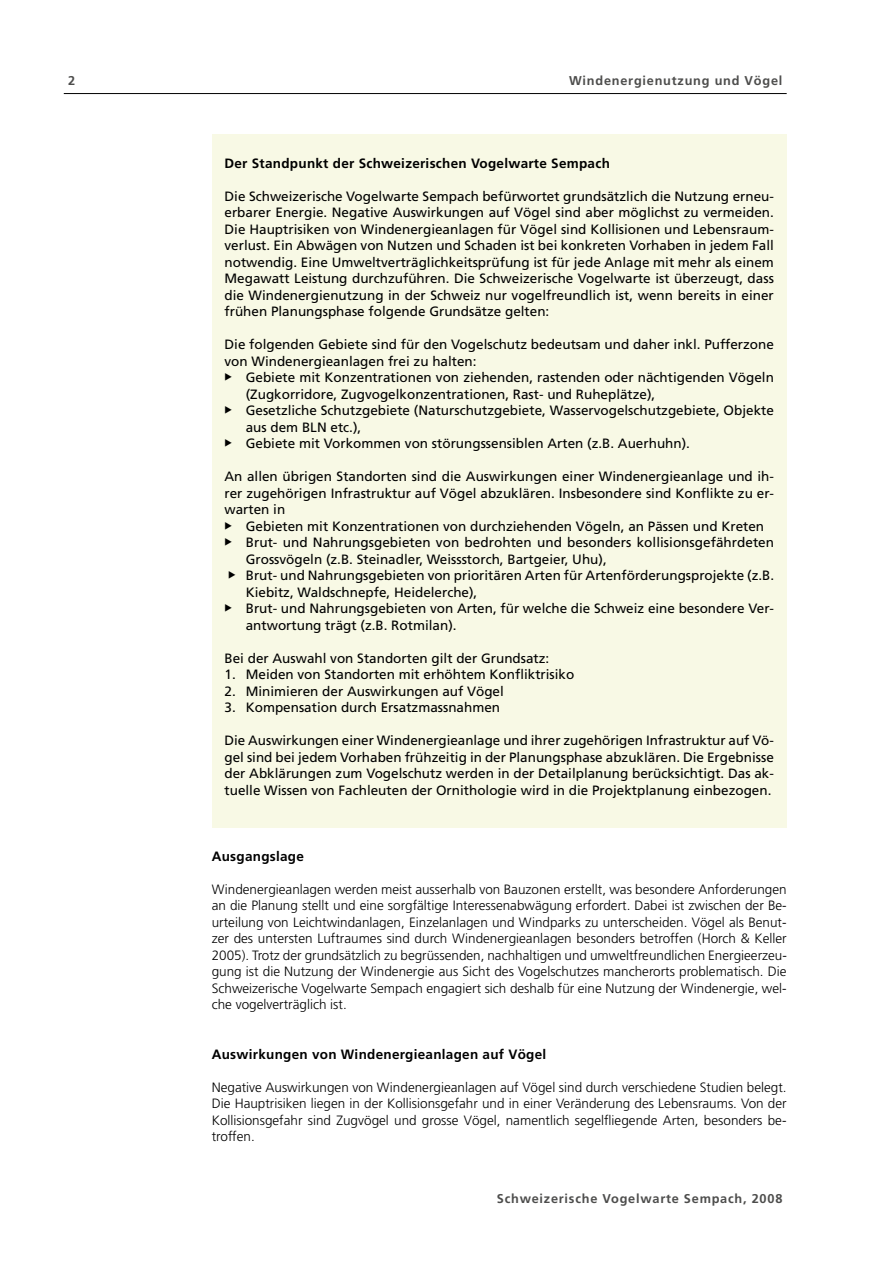
<style>
.page{position:relative;width:893px;height:1263px;background:#fff}
.page>*{position:absolute;margin:0;border:0;box-sizing:border-box;transform-origin:0 0}
.t1{font:13.5px/16.5px "Frutiger";color:#000}
.t2{font:300 13.5px/16.5px "Frutiger";color:#000;text-align:justify}
.t3{font:700 13.5px "Frutiger";letter-spacing:.02em;color:#000}
.t4{font:700 12.75px "Frutiger";letter-spacing:.06em;color:#4d4d4c}
</style>
<div class="page">
<div style="left:212px;top:135px;width:575px;height:693px;background:#f8f9e5"></div>
<hr style="left:64px;top:93px;width:723px;height:1px;background:#000">
<p class="t4" style="left:68px;top:73px;width:9px">2</p>
<p class="t4" style="left:569px;top:73px;width:215px">Windenergienutzung und Vögel</p>
<p class="t3" style="left:225px;top:155px;width:387px">Der Standpunkt der Schweizerischen Vogelwarte Sempach</p>
<p class="t1" style="left:225px;top:187px;width:551px;text-align:justify">Die Schweizerische Vogelwarte Sempach befürwortet grundsätzlich die Nutzung erneu&shy;erbarer Energie. Negative Auswirkungen auf Vögel sind aber möglichst zu vermeiden.<br>Die Hauptrisiken von Windenergieanlagen für Vögel sind Kollisionen und Lebensraum&shy;verlust. Ein Abwägen von Nutzen und Schaden ist bei konkreten Vorhaben in jedem Fall notwendig. Eine Umweltverträglichkeitsprüfung ist für jede Anlage mit mehr als einem Megawatt Leistung durchzuführen. Die Schweizerische Vogelwarte ist überzeugt, dass die Windenergienutzung in der Schweiz nur vogelfreundlich ist, wenn bereits in einer frühen Planungsphase folgende Grundsätze gelten:</p>
<p class="t1" style="left:225px;top:336px;width:551px">Die folgenden Gebiete sind für den Vogelschutz bedeutsam und daher inkl. Pufferzone von Windenergieanlagen frei zu halten:</p>
<p class="t1" style="left:246px;top:369px;width:530px;text-indent:-21px">◆ Gebiete mit Konzentrationen von ziehenden, rastenden oder nächtigenden Vögeln (Zugkorridore, Zugvogelkonzentrationen, Rast- und Ruheplätze),</p>
<p class="t1" style="left:246px;top:402px;width:530px;text-indent:-21px">◆ Gesetzliche Schutzgebiete (Naturschutzgebiete, Wasservogelschutzgebiete, Objekte aus dem BLN etc.),</p>
<p class="t1" style="left:225px;top:435px;width:467px">◆ Gebiete mit Vorkommen von störungssensiblen Arten (z.B. Auerhuhn).</p>
<p class="t1" style="left:225px;top:468px;width:551px;text-align:justify">An allen übrigen Standorten sind die Auswirkungen einer Windenergieanlage und ih&shy;rer zugehörigen Infrastruktur auf Vögel abzuklären. Insbesondere sind Konflikte zu er&shy;warten in</p>
<p class="t1" style="left:225px;top:517px;width:541px">◆ Gebieten mit Konzentrationen von durchziehenden Vögeln, an Pässen und Kreten</p>
<p class="t1" style="left:246px;top:534px;width:530px;text-indent:-21px">◆ Brut- und Nahrungsgebieten von bedrohten und besonders kollisionsgefährdeten<br>Grossvögeln (z.B. Steinadler, Weissstorch, Bartgeier, Uhu),</p>
<p class="t1" style="left:246px;top:567px;width:530px;text-indent:-18px">◆ Brut- und Nahrungsgebieten von prioritären Arten für Artenförderungsprojekte (z.B.<br>Kiebitz, Waldschnepfe, Heidelerche),</p>
<p class="t1" style="left:246px;top:600px;width:530px;text-indent:-21px">◆ Brut- und Nahrungsgebieten von Arten, für welche die Schweiz eine besondere Ver&shy;antwortung trägt (z.B. Rotmilan).</p>
<p class="t1" style="left:225px;top:649px;width:326px">Bei der Auswahl von Standorten gilt der Grundsatz:</p>
<p class="t1" style="left:225px;top:666px;width:351px">1. Meiden von Standorten mit erhöhtem Konfliktrisiko</p>
<p class="t1" style="left:225px;top:682px;width:281px">2. Minimieren der Auswirkungen auf Vögel</p>
<p class="t1" style="left:225px;top:699px;width:277px">3. Kompensation durch Ersatzmassnahmen</p>
<p class="t1" style="left:225px;top:732px;width:551px;text-align:justify">Die Auswirkungen einer Windenergieanlage und ihrer zugehörigen Infrastruktur auf Vö&shy;gel sind bei jedem Vorhaben frühzeitig in der Planungsphase abzuklären. Die Ergebnisse der Abklärungen zum Vogelschutz werden in der Detailplanung berücksichtigt. Das ak&shy;tuelle Wissen von Fachleuten der Ornithologie wird in die Projektplanung einbezogen.</p>
<p class="t3" style="left:212px;top:848px;width:94px">Ausgangslage</p>
<p class="t2" style="left:212px;top:881px;width:577px">Windenergieanlagen werden meist ausserhalb von Bauzonen erstellt, was besondere Anforderungen an die Planung stellt und eine sorgfältige Interessenabwägung erfordert. Dabei ist zwischen der Be&shy;urteilung von Leichtwindanlagen, Einzelanlagen und Windparks zu unterscheiden. Vögel als Benut&shy;zer des untersten Luftraumes sind durch Windenergieanlagen besonders betroffen (Horch &amp; Keller 2005). Trotz der grundsätzlich zu begrüssenden, nachhaltigen und umweltfreundlichen Energieerzeu&shy;gung ist die Nutzung der Windenergie aus Sicht des Vogelschutzes mancherorts problematisch. Die Schweizerische Vogelwarte Sempach engagiert sich deshalb für eine Nutzung der Windenergie, wel&shy;che vogelverträglich ist.</p>
<p class="t3" style="left:212px;top:1046px;width:336px">Auswirkungen von Windenergieanlagen auf Vögel</p>
<p class="t2" style="left:212px;top:1079px;width:576px">Negative Auswirkungen von Windenergieanlagen auf Vögel sind durch verschiedene Studien belegt.<br>Die Hauptrisiken liegen in der Kollisionsgefahr und in einer Veränderung des Lebensraums. Von der Kollisionsgefahr sind Zugvögel und grosse Vögel, namentlich segelfliegende Arten, besonders be&shy;troffen.</p>
<p class="t4" style="left:497px;top:1191px;width:287px">Schweizerische Vogelwarte Sempach, 2008</p>
</div>
